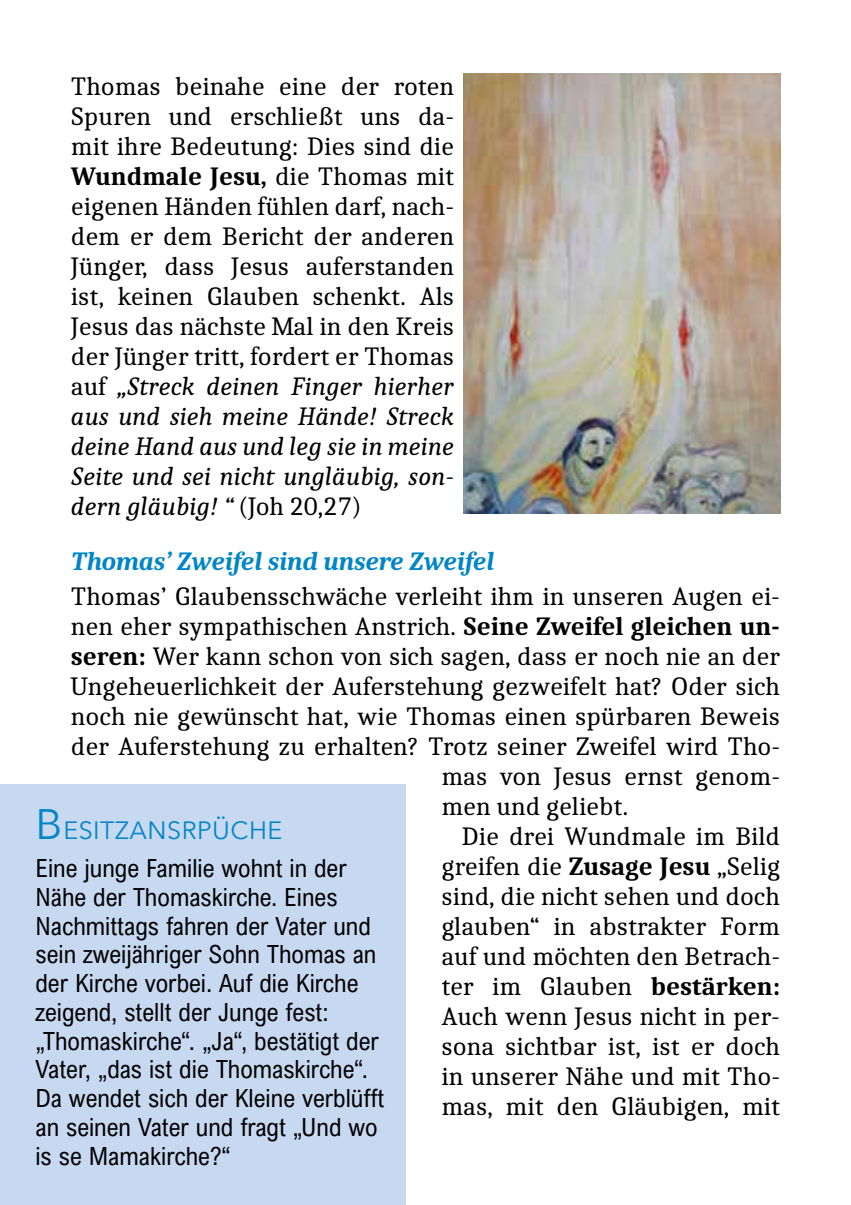
<style>
.page{position:relative;width:851px;height:1205px;background:#fff}
.page>*{position:absolute;margin:0;border:0;box-sizing:border-box;transform-origin:0 0}
.t1{font:26.25px/30px "Caladea";color:#000;text-align:justify}
.t2{font:italic 700 26.25px "Caladea";color:#0085c8}
.t3{font:25px/28.8px "Arial Nova Cond";color:#000}
.t4{font:25px "Avenir Next";letter-spacing:.02em;color:#0085c8}
.s1{font-weight:700}
.s2{font-style:italic}
.s3{font-size:42.5px}
</style>
<div class="page">
<div style="left:0;top:784px;width:406px;height:421px;background:#c7d8f1"></div>
<img style="left:463px;top:73px;width:317px;height:441px">
<p class="t1" style="left:71px;top:70px;width:384px">Thomas beinahe eine der roten Spuren und erschließt uns da&shy;mit ihre Bedeutung: Dies sind die <span class="s1">Wundmale Jesu,</span> die Thomas mit eigenen Händen fühlen darf, nach&shy;dem er dem Bericht der anderen Jünger, dass Jesus auferstanden ist, keinen Glauben schenkt. Als Jesus das nächste Mal in den Kreis der Jünger tritt, fordert er Thomas auf <span class="s2">„Streck deinen Finger hierher aus und sieh meine Hände! Streck deine Hand aus und leg sie in meine Seite und sei nicht ungläubig, son&shy;dern gläubig! “</span> (Joh 20,27)</p>
<p class="t2" style="left:71px;top:545px;width:424px">Thomas’ Zweifel sind unsere Zweifel</p>
<p class="t1" style="left:71px;top:580px;width:710px">Thomas’ Glaubensschwäche verleiht ihm in unseren Augen ei-</p>
<p class="t1" style="left:71px;top:610px;width:710px">nen eher sympathischen Anstrich. <span class="s1">Seine Zweifel gleichen un-</span></p>
<p class="t1" style="left:71px;top:640px;width:710px"><span class="s1">seren:</span> Wer kann schon von sich sagen, dass er noch nie an der</p>
<p class="t1" style="left:71px;top:670px;width:710px">Ungeheuerlichkeit der Auferstehung gezweifelt hat? Oder sich</p>
<p class="t1" style="left:71px;top:700px;width:710px">noch nie gewünscht hat, wie Thomas einen spürbaren Beweis</p>
<p class="t1" style="left:71px;top:730px;width:710px">der Auferstehung zu erhalten? Trotz seiner Zweifel wird Tho-</p>
<p class="t1" style="left:441px;top:760px;width:340px">mas von Jesus ernst genom-</p>
<p class="t1" style="left:441px;top:790px;width:188px">men und geliebt.</p>
<p class="t1" style="left:461px;top:820px;width:320px">Die drei Wundmale im Bild</p>
<p class="t1" style="left:441px;top:850px;width:340px">greifen die <span class="s1">Zusage Jesu</span> „Selig</p>
<p class="t1" style="left:441px;top:880px;width:340px">sind, die nicht sehen und doch</p>
<p class="t1" style="left:441px;top:910px;width:340px">glauben“ in abstrakter Form</p>
<p class="t1" style="left:441px;top:940px;width:340px">auf und möchten den Betrach-</p>
<p class="t1" style="left:441px;top:970px;width:340px">ter im Glauben <span class="s1">bestärken:</span></p>
<p class="t1" style="left:441px;top:1000px;width:340px">Auch wenn Jesus nicht in per-</p>
<p class="t1" style="left:441px;top:1030px;width:340px">sona sichtbar ist, ist er doch</p>
<p class="t1" style="left:441px;top:1060px;width:340px">in unserer Nähe und mit Tho-</p>
<p class="t1" style="left:441px;top:1090px;width:340px">mas, mit den Gläubigen, mit</p>
<p class="t4" style="left:35px;top:809px;width:248px"><span class="s3">B</span>ESITZANSRPÜCHE</p>
<p class="t3" style="left:35px;top:853px;width:350px">Eine junge Familie wohnt in der<br>Nähe der Thomaskirche. Eines<br>Nachmittags fahren der Vater und sein zweijähriger Sohn Thomas an der Kirche vorbei. Auf die Kirche zeigend, stellt der Junge fest: „Thomaskirche“. „Ja“, bestätigt der<br>Vater, „das ist die Thomaskirche“.<br>Da wendet sich der Kleine verblüfft an seinen Vater und fragt „Und wo is se Mamakirche?“</p>
<p class="t3" style="left:71px;top:1146px;width:26px">16</p>
</div>
